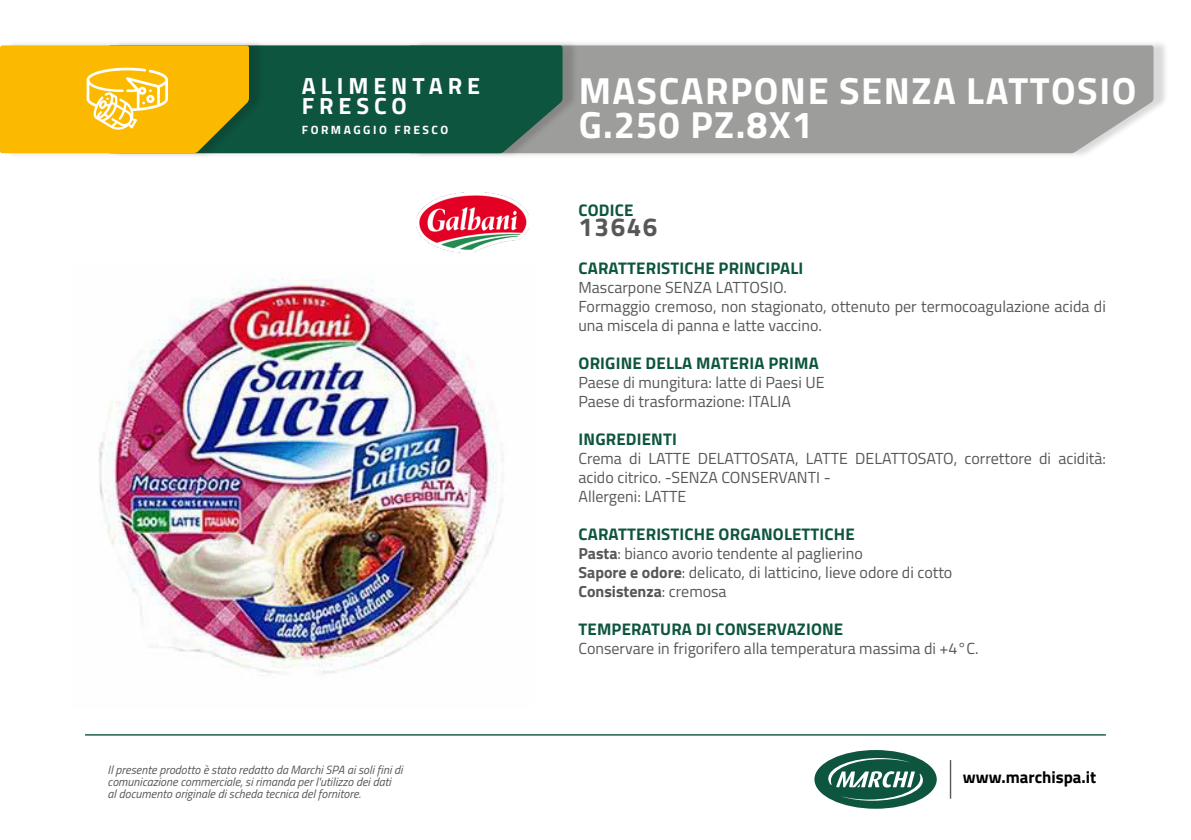
<style>
.page{position:relative;width:1191px;height:840px;background:#fff}
.page>*{position:absolute;margin:0;border:0;box-sizing:border-box;transform-origin:0 0}
.t1{font:700 37.8px/34.2px "Titillium Web";letter-spacing:.04em;color:#fff}
.t2{font:700 26px "Titillium Web";letter-spacing:.06em;color:#575756}
.t3{font:700 23.4px "Titillium Web";letter-spacing:.21em;color:#fff}
.t4{font:700 16.8px "Titillium Web";letter-spacing:.01em;color:#0e5540}
.t5{font:700 16.8px "Titillium Web";color:#000}
.t6{font:16px/19px "Titillium Web";color:#575756}
.t7{font:700 16px "Titillium Web";color:#575756}
.t8{font:italic 12px/12px "Titillium Web";color:#575756}
.t9{font:700 12px "Titillium Web";letter-spacing:.21em;color:#fff}
.s1{font-weight:700}
.s2{font-weight:400}
</style>
<div class="page">
<hr style="left:949px;top:759px;width:2px;height:39px;background:#575756">
<div style="left:814px;top:749px;width:122px;height:59px;background:#0e5540;border-radius:50%"></div>
<svg style="left:828px;top:757px;width:95px;height:43px"></svg>
<hr style="left:85px;top:733px;width:1021px;height:2px;background:#0e5540">
<div style="left:413px;top:40px;width:756px;height:119px;background:#000;opacity:.15"></div>
<div style="left:578px;top:45px;width:575px;height:108px;background:#9d9d9c"></div>
<div style="left:113px;top:40px;width:465px;height:119px;background:#000;opacity:.15"></div>
<div style="left:265px;top:45px;width:297px;height:108px;background:#0e5540"></div>
<div style="left:5px;top:40px;width:260px;height:119px;background:#000;opacity:.15"></div>
<svg style="left:0;top:45px;width:249px;height:108px;background:#efb811"></svg>
<img style="left:99px;top:279px;width:404px;height:395px">
<img style="left:416px;top:192px;width:114px;height:60px">
<p class="t3" style="left:302px;top:68px;width:180px">ALIMENTARE</p>
<p class="t3" style="left:302px;top:88px;width:107px">FRESCO</p>
<p class="t9" style="left:302px;top:121px;width:148px">FORMAGGIO FRESCO</p>
<p class="t8" style="left:108px;top:762px;width:296px">Il presente prodotto è stato redatto da Marchi SPA ai soli fini di comunicazione commerciale, si rimanda per l'utilizzo dei dati<br>al documento originale di scheda tecnica del fornitore.</p>
<p class="t1" style="left:578px;top:71px;width:559px">MASCARPONE SENZA LATTOSIO<br>G.250 PZ.8X1</p>
<p class="t4" style="left:578px;top:197px;width:56px">CODICE</p>
<p class="t2" style="left:578px;top:207px;width:81px">13646</p>
<p class="t4" style="left:578px;top:255px;width:226px">CARATTERISTICHE PRINCIPALI</p>
<p class="t6" style="left:578px;top:277px;width:210px">Mascarpone SENZA LATTOSIO.</p>
<p class="t6" style="left:578px;top:296px;width:529px">Formaggio cremoso, non stagionato, ottenuto per termocoagulazione acida di una miscela di panna e latte vaccino.</p>
<p class="t4" style="left:578px;top:350px;width:242px">ORIGINE DELLA MATERIA PRIMA</p>
<p class="t6" style="left:578px;top:372px;width:248px">Paese di mungitura: latte di Paesi UE</p>
<p class="t6" style="left:578px;top:391px;width:214px">Paese di trasformazione: ITALIA</p>
<p class="t4" style="left:578px;top:426px;width:100px">INGREDIENTI</p>
<p class="t6" style="left:578px;top:448px;width:529px">Crema di LATTE DELATTOSATA, LATTE DELATTOSATO, correttore di acidità: acido citrico. -SENZA CONSERVANTI -</p>
<p class="t6" style="left:578px;top:486px;width:109px">Allergeni: LATTE</p>
<p class="t4" style="left:578px;top:521px;width:278px">CARATTERISTICHE ORGANOLETTICHE</p>
<p class="t6" style="left:578px;top:543px;width:286px"><span class="s1">Pasta</span>: bianco avorio tendente al paglierino</p>
<p class="t6" style="left:578px;top:562px;width:375px"><span class="s1">Sapore e odore</span>: delicato, di latticino, lieve odore di cotto</p>
<p class="t7" style="left:578px;top:579px;width:150px">Consistenza<span class="s2">: cremosa</span></p>
<p class="t4" style="left:578px;top:616px;width:266px">TEMPERATURA DI CONSERVAZIONE</p>
<p class="t6" style="left:578px;top:638px;width:401px">Conservare in frigorifero alla temperatura massima di +4°C.</p>
<p class="t5" style="left:963px;top:764px;width:135px">www.marchispa.it</p>
</div>
